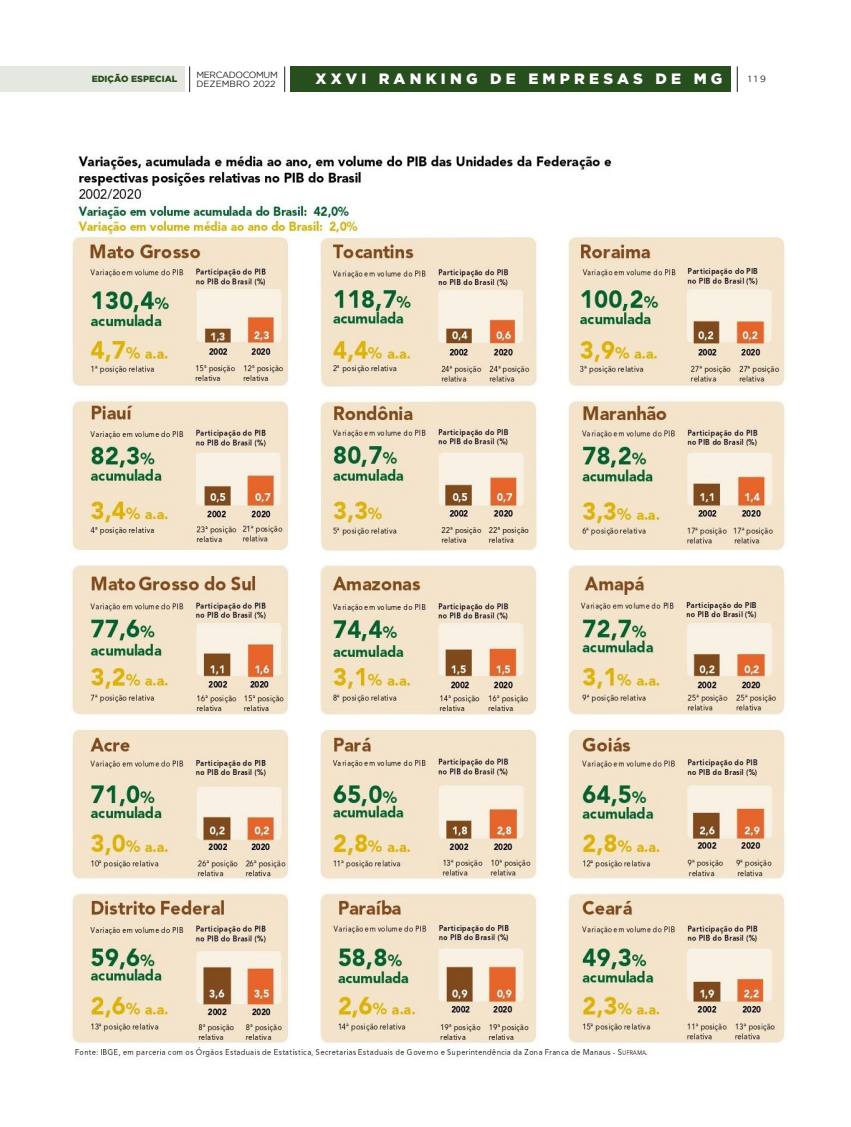
<style>
.page{position:relative;width:851px;height:1127px;background:#fff}
.page>*{position:absolute;margin:0;border:0;box-sizing:border-box;transform-origin:0 0}
.t1{font:900 15px "Gotham";letter-spacing:.28em;color:#fff}
.t2{font:9px "Gotham";letter-spacing:-.01em;color:#231f20}
.t3{font:900 9px "Gotham";color:#274e1d}
.t4{font:9px "Gotham";letter-spacing:-.04em;color:#231f20}
</style>
<div class="page">
<div style="left:0;top:66px;width:184px;height:26px;background:#e5e8e1"></div>
<div style="left:291px;top:66px;width:439px;height:26px;background:#274e1d"></div>
<svg style="left:284px;top:66px;width:1px;height:26px"></svg>
<svg style="left:736px;top:66px;width:1px;height:26px"></svg>
<svg style="left:189px;top:66px;width:1px;height:26px"></svg>
<img style="left:71px;top:155px;width:715px;height:904px">
<p class="t4" style="left:196px;top:69px;width:83px">MERCADOCOMUM</p>
<p class="t3" style="left:92px;top:74px;width:87px">EDIÇÃO ESPECIAL</p>
<p class="t1" style="left:315px;top:70px;width:408px">XXVI RANKING DE EMPRESAS DE MG</p>
<p class="t2" style="left:748px;top:74px;width:19px">119</p>
<p class="t2" style="left:196px;top:79px;width:81px">DEZEMBRO 2022</p>
</div>
